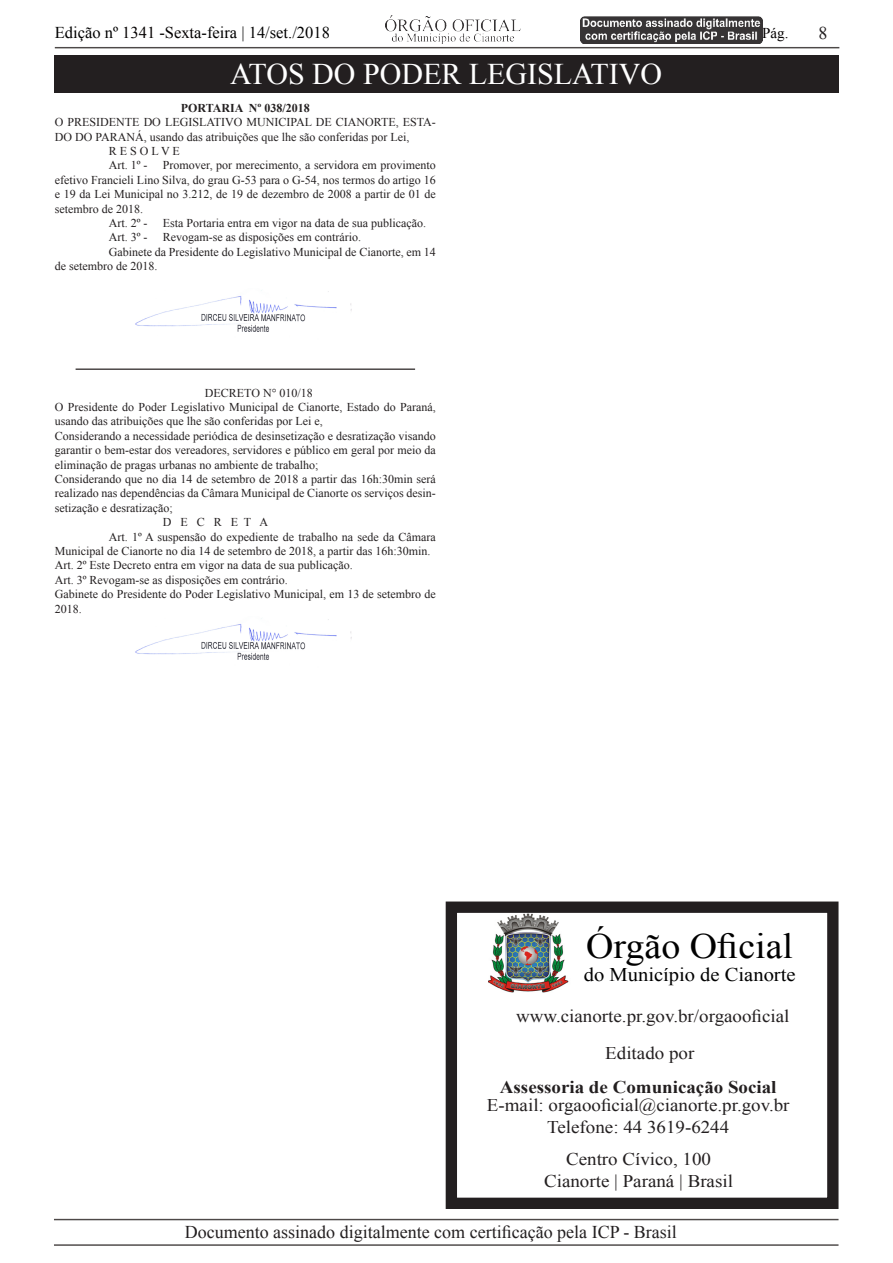
<style>
.page{position:relative;width:893px;height:1263px;background:#fff}
.page>*{position:absolute;margin:0;border:0;box-sizing:border-box;transform-origin:0 0}
.t1{font:35.7px "Times New Roman";color:#000;scale:1.06 1}
.t2{font:30px "Times New Roman";color:#fff}
.t3{font:19.35px "Times New Roman";color:#000;scale:1.06 1}
.t4{font:18px "Times New Roman";color:#231f20}
.t5{font:17.85px/21.5px "Times New Roman";color:#231f20;text-align:center;scale:1.06 1}
.t6{font:700 17.85px "Times New Roman";color:#231f20;scale:1.06 1}
.t7{font:16.5px "Times New Roman";color:#000}
.t8{font:15px "Times New Roman";color:#040000}
.t9{font:12px/14.4px "Times New Roman";color:#231f20}
.t10{font:700 12px "Times New Roman";color:#231f20}
.s1{color:#040000}
.s2{font-size:21px}
</style>
<div class="page">
<hr style="left:54px;top:1219px;width:784px;height:1px;background:#4d4948">
<hr style="left:55px;top:47px;width:784px;height:1px;background:#4d4948">
<hr style="left:54px;top:1244px;width:784px;height:2px;background:#4d4948">
<img style="left:385px;top:15px;width:135px;height:29px">
<img style="left:581px;top:17px;width:181px;height:26px">
<div style="left:54px;top:55px;width:785px;height:38px;background:#231f20"></div>
<img style="left:135px;top:290px;width:217px;height:42px">
<img style="left:135px;top:618px;width:217px;height:42px">
<hr style="left:76px;top:368px;width:339px;height:2px;background:#4d4948">
<div style="left:446px;top:901px;width:392px;height:308px;border:11px solid #231f20"></div>
<img style="left:488px;top:913px;width:81px;height:80px">
<h3 class="t7" style="left:55px;top:21px;width:277px">Edição nº <span class="s1">1341 -Sext</span>a-feira | 14/set./2018</h3>
<p class="t8" style="left:753px;top:23px;width:37px"><span class="s2">|</span> Pág.</p>
<h3 class="t4" style="left:818px;top:21px;width:10px">8</h3>
<p class="t2" style="left:230px;top:54px;width:433px">ATOS DO PODER LEGISLATIVO</p>
<p class="t10" style="left:181px;top:99px;width:130px">PORTARIA Nº 038/2018</p>
<p class="t9" style="left:55px;top:115px;width:383px">O PRESIDENTE DO LEGISLATIVO MUNICIPAL DE CIANORTE, ESTA-<br>DO DO PARANÁ, usando das atribuições que lhe são conferidas por Lei,</p>
<p class="t9" style="left:109px;top:144px;width:73px">R E S O L V E</p>
<p class="t9" style="left:109px;top:158px;width:40px">Art. 1º -</p>
<p class="t9" style="left:55px;top:158px;width:383px;text-align:justify;text-indent:108px">Promover, por merecimento, a servidora em provimento efetivo Francieli Lino Silva, do grau G-53 para o G-54, nos termos do artigo 16 e 19 da Lei Municipal no 3.212, de 19 de dezembro de 2008 a partir de 01 de setembro de 2018.</p>
<p class="t9" style="left:109px;top:216px;width:40px">Art. 2º -</p>
<p class="t9" style="left:163px;top:216px;width:265px">Esta Portaria entra em vigor na data de sua publicação.</p>
<p class="t9" style="left:109px;top:230px;width:40px">Art. 3º -</p>
<p class="t9" style="left:163px;top:230px;width:200px">Revogam-se as disposições em contrário.</p>
<p class="t9" style="left:55px;top:244px;width:383px;text-indent:54px">Gabinete da Presidente do Legislativo Municipal de Cianorte, em 14 de setembro de 2018.</p>
<p class="t9" style="left:205px;top:385px;width:109px">DECRETO N° 010/18</p>
<p class="t9" style="left:55px;top:400px;width:383px">O Presidente do Poder Legislativo Municipal de Cianorte, Estado do Paraná, usando das atribuições que lhe são conferidas por Lei e,</p>
<p class="t9" style="left:55px;top:428px;width:383px;text-align:justify">Considerando a necessidade periódica de desinsetização e desratização visando garantir o bem-estar dos vereadores, servidores e público em geral por meio da eliminação de pragas urbanas no ambiente de trabalho;</p>
<p class="t9" style="left:55px;top:472px;width:383px;text-align:justify">Considerando que no dia 14 de setembro de 2018 a partir das 16h:30min será realizado nas dependências da Câmara Municipal de Cianorte os serviços desin&shy;setização e desratização;</p>
<p class="t9" style="left:163px;top:515px;width:107px">D E C R E T A</p>
<p class="t9" style="left:55px;top:529px;width:383px;text-indent:54px">Art. 1º A suspensão do expediente de trabalho na sede da Câmara<br>Municipal de Cianorte no dia 14 de setembro de 2018, a partir das 16h:30min.</p>
<p class="t9" style="left:55px;top:558px;width:299px">Art. 2º Este Decreto entra em vigor na data de sua publicação.</p>
<p class="t9" style="left:55px;top:572px;width:235px">Art. 3º Revogam-se as disposições em contrário.</p>
<p class="t9" style="left:55px;top:587px;width:383px">Gabinete do Presidente do Poder Legislativo Municipal, em 13 de setembro de<br>2018.</p>
<p class="t1" style="left:586px;top:922px;width:197px">Órgão Oficial</p>
<p class="t3" style="left:584px;top:962px;width:201px">do Município de Cianorte</p>
<p class="t5" style="left:516px;top:1005px;width:259px">www.cianorte.pr.gov.br/orgaooficial</p>
<p class="t5" style="left:605px;top:1042px;width:86px">Editado por</p>
<p class="t6" style="left:500px;top:1075px;width:263px">Assessoria de Comunicação Social</p>
<p class="t5" style="left:487px;top:1094px;width:287px">E-mail: orgaooficial@cianorte.pr.gov.br<br>Telefone: 44 3619-6244</p>
<p class="t5" style="left:566px;top:1148px;width:138px">Centro Cívico, 100</p>
<p class="t5" style="left:544px;top:1170px;width:180px">Cianorte | Paraná | Brasil</p>
<h3 class="t4" style="left:185px;top:1220px;width:494px">Documento assinado digitalmente com certificação pela ICP - Brasil</h3>
</div>
